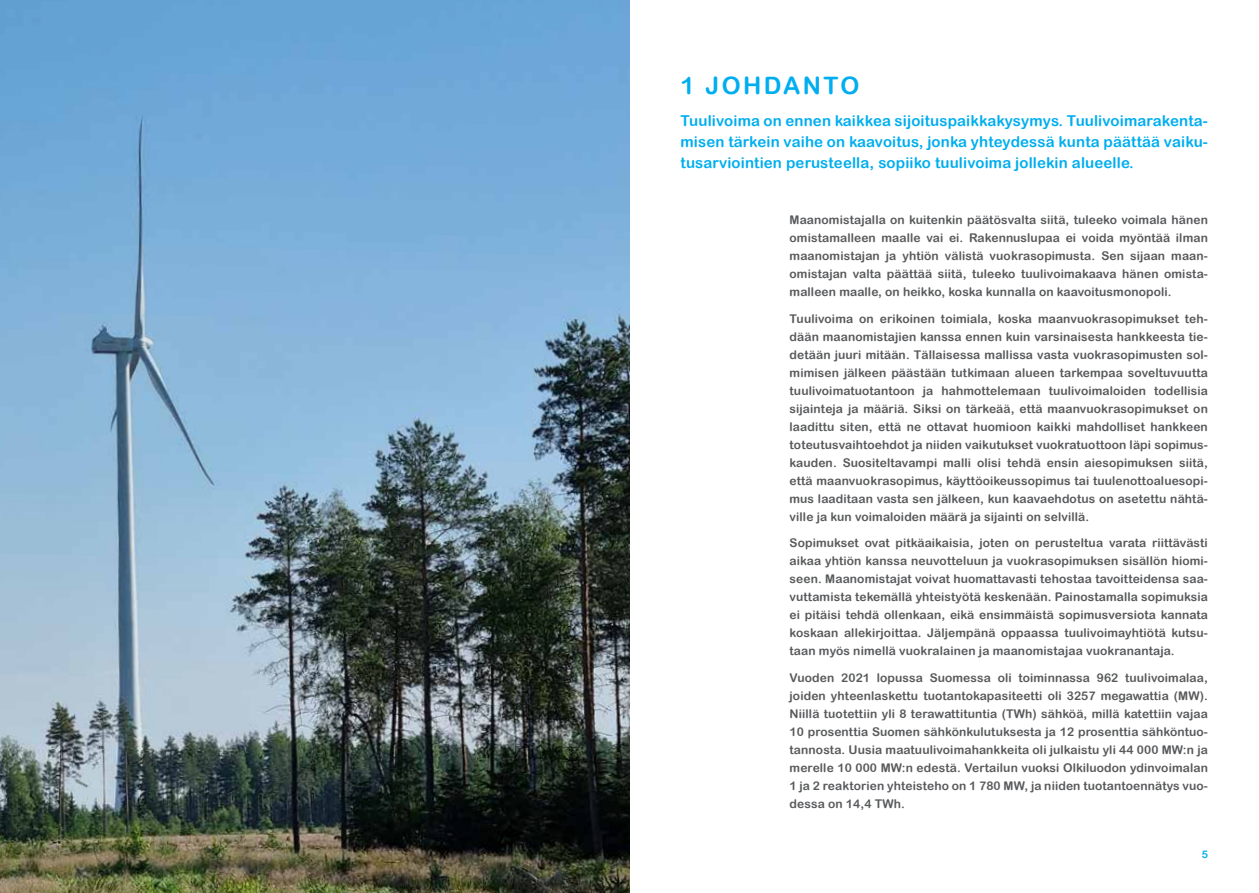
<style>
.page{position:relative;width:1259px;height:893px;background:#fff}
.page>*{position:absolute;margin:0;border:0;box-sizing:border-box;transform-origin:0 0}
.t1{font:24px "Arial Rounded MT Bold";letter-spacing:.1em;color:#00aeef}
.t2{font:15px/21px "Arial Rounded MT Bold";letter-spacing:.01em;color:#00aeef;text-align:justify}
.t3{font:12px/18px "Arial Rounded MT Bold";letter-spacing:.01em;color:#58595b;text-align:justify}
.t4{font:10.5px "Arial Rounded MT Bold";color:#00aeef}
</style>
<div class="page">
<img style="left:0;top:0;width:629px;height:893px">
<h1 class="t1" style="left:680px;top:71px;width:180px">1 JOHDANTO</h1>
<p class="t2" style="left:680px;top:110px;width:529px">Tuulivoima on ennen kaikkea sijoituspaikkakysymys. Tuulivoimarakenta&shy;misen tärkein vaihe on kaavoitus, jonka yhteydessä kunta päättää vaiku&shy;tusarviointien perusteella, sopiiko tuulivoima jollekin alueelle.</p>
<p class="t3" style="left:789px;top:211px;width:420px">Maanomistajalla on kuitenkin päätösvalta siitä, tuleeko voimala hänen omistamalleen maalle vai ei. Rakennuslupaa ei voida myöntää ilman maanomistajan ja yhtiön välistä vuokrasopimusta. Sen sijaan maan&shy;omistajan valta päättää siitä, tuleeko tuulivoimakaava hänen omista&shy;malleen maalle, on heikko, koska kunnalla on kaavoitusmonopoli.</p>
<p class="t3" style="left:789px;top:309px;width:420px">Tuulivoima on erikoinen toimiala, koska maanvuokrasopimukset teh&shy;dään maanomistajien kanssa ennen kuin varsinaisesta hankkeesta tie&shy;detään juuri mitään. Tällaisessa mallissa vasta vuokrasopimusten sol&shy;mimisen jälkeen päästään tutkimaan alueen tarkempaa soveltuvuutta tuulivoimatuotantoon ja hahmottelemaan tuulivoimaloiden todellisia sijainteja ja määriä. Siksi on tärkeää, että maanvuokrasopimukset on laadittu siten, että ne ottavat huomioon kaikki mahdolliset hankkeen toteutusvaihtoehdot ja niiden vaikutukset vuokratuottoon läpi sopimus&shy;kauden. Suositeltavampi malli olisi tehdä ensin aiesopimuksen siitä, että maanvuokrasopimus, käyttöoikeussopimus tai tuulenottoaluesopi&shy;mus laaditaan vasta sen jälkeen, kun kaavaehdotus on asetettu nähtä&shy;ville ja kun voimaloiden määrä ja sijainti on selvillä.</p>
<p class="t3" style="left:789px;top:534px;width:420px">Sopimukset ovat pitkäaikaisia, joten on perusteltua varata riittävästi aikaa yhtiön kanssa neuvotteluun ja vuokrasopimuksen sisällön hiomi&shy;seen. Maanomistajat voivat huomattavasti tehostaa tavoitteidensa saa&shy;vuttamista tekemällä yhteistyötä keskenään. Painostamalla sopimuksia ei pitäisi tehdä ollenkaan, eikä ensimmäistä sopimusversiota kannata koskaan allekirjoittaa. Jäljempänä oppaassa tuulivoimayhtiötä kutsu&shy;taan myös nimellä vuokralainen ja maanomistajaa vuokranantaja.</p>
<p class="t3" style="left:789px;top:668px;width:420px">Vuoden 2021 lopussa Suomessa oli toiminnassa 962 tuulivoimalaa, joiden yhteenlaskettu tuotantokapasiteetti oli 3257 megawattia (MW).<br>Niillä tuotettiin yli 8 terawattituntia (TWh) sähköä, millä katettiin vajaa 10 prosenttia Suomen sähkönkulutuksesta ja 12 prosenttia sähköntuo&shy;tannosta. Uusia maatuulivoimahankkeita oli julkaistu yli 44 000 MW:n ja merelle 10 000 MW:n edestä. Vertailun vuoksi Olkiluodon ydinvoimalan 1 ja 2 reaktorien yhteisteho on 1 780 MW, ja niiden tuotantoennätys vuo&shy;dessa on 14,4 TWh.</p>
<p class="t4" style="left:1201px;top:848px;width:8px">5</p>
</div>
